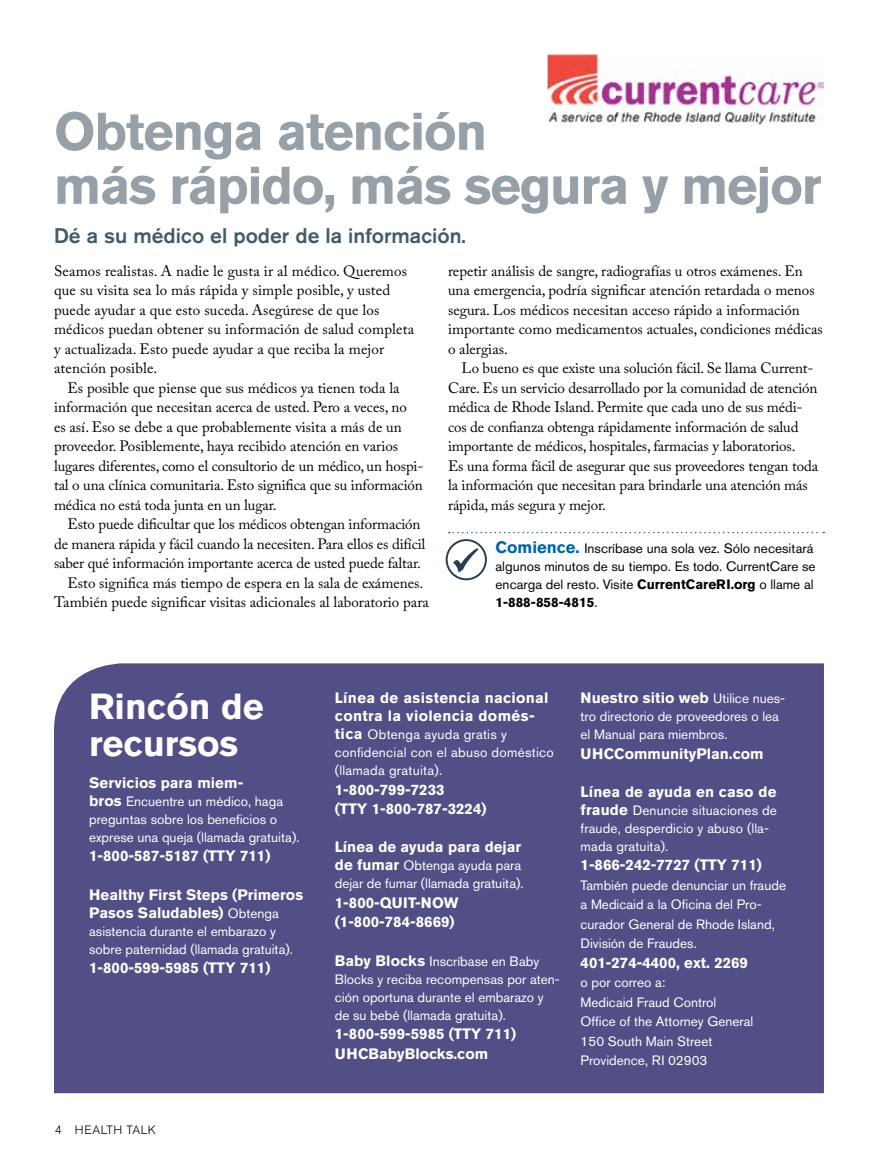
<style>
.page{position:relative;width:878px;height:1161px;background:#fff}
.page>*{position:absolute;margin:0;border:0;box-sizing:border-box;transform-origin:0 0}
.t1{font:700 52.5px/54px "Akzidenz Grotesk BE";letter-spacing:-.025em;color:#95a0a9}
.t2{font:700 36px/37.5px "Akzidenz Grotesk BE";color:#fff}
.t3{font:500 21px "Akzidenz Grotesk BE";color:#425a69}
.t4{font:15px/19.5px "Adobe Caslon Pro";color:#000}
.t5{font:700 15px/18px "Akzidenz Grotesk BE";color:#fff}
.t6{font:13.5px/18px "Akzidenz Grotesk BE";color:#fff}
.t7{font:13.5px/18px "Akzidenz Grotesk BE";color:#000}
.t8{font:13.5px/18px "Akzidenz Grotesk BE";letter-spacing:.02em;color:#fff}
.t9{font:300 12px "Akzidenz Grotesk BE";letter-spacing:.05em;color:#000}
.s1{font-weight:700;font-size:16.5px;color:#0065a4}
.s2{font-weight:700}
.s3{font-weight:700;font-size:15px}
.s4{font-weight:400;font-size:13.5px}
</style>
<div class="page">
<div style="left:54px;top:663px;width:770px;height:430px;background:#524e86"></div>
<img style="left:547px;top:54px;width:277px;height:72px">
<svg style="left:448px;top:532px;width:376px;height:1px"></svg>
<svg style="left:445px;top:539px;width:42px;height:41px"></svg>
<h1 class="t1" style="left:54px;top:105px;width:768px">Obtenga atención<br>más rápido, más segura y mejor</h1>
<h3 class="t3" style="left:54px;top:222px;width:413px">Dé a su médico el poder de la información.</h3>
<p class="t4" style="left:54px;top:261px;width:361px">Seamos realistas. A nadie le gusta ir al médico. Queremos que su visita sea lo más rápida y simple posible, y usted puede ayudar a que esto suceda. Asegúrese de que los médicos puedan obtener su información de salud completa y actualizada. Esto puede ayudar a que reciba la mejor atención posible.</p>
<p class="t4" style="left:54px;top:378px;width:371px;text-indent:14px">Es posible que piense que sus médicos ya tienen toda la información que necesitan acerca de usted. Pero a veces, no<br>es así. Eso se debe a que probablemente visita a más de un proveedor. Posiblemente, haya recibido atención en varios lugares diferentes, como el consultorio de un médico, un hospi&shy;tal o una clínica comunitaria. Esto significa que su información médica no está toda junta en un lugar.</p>
<p class="t4" style="left:54px;top:514px;width:376px;text-align:center">Esto puede dificultar que los médicos obtengan información<br>de manera rápida y fácil cuando la necesiten. Para ellos es difícil saber qué información importante acerca de usted puede faltar.<br>Esto significa más tiempo de espera en la sala de exámenes.<br>También puede significar visitas adicionales al laboratorio para</p>
<p class="t4" style="left:448px;top:261px;width:376px">repetir análisis de sangre, radiografías u otros exámenes. En una emergencia, podría significar atención retardada o menos segura. Los médicos necesitan acceso rápido a información importante como medicamentos actuales, condiciones médicas o alergias.</p>
<p class="t4" style="left:448px;top:358px;width:371px;text-indent:14px">Lo bueno es que existe una solución fácil. Se llama Current-Care. Es un servicio desarrollado por la comunidad de atención médica de Rhode Island. Permite que cada uno de sus médi&shy;cos de confianza obtenga rápidamente información de salud importante de médicos, hospitales, farmacias y laboratorios.<br>Es una forma fácil de asegurar que sus proveedores tengan toda la información que necesitan para brindarle una atención más rápida, más segura y mejor.</p>
<p class="t7" style="left:495px;top:539px;width:322px"><span class="s1">Comience.</span> Inscríbase una sola vez. Sólo necesitará algunos minutos de su tiempo. Es todo. CurrentCare se encarga del resto. Visite <span class="s2">CurrentCareRI .org</span> o llame al <span class="s2">1-888-858-4815</span>.</p>
<h2 class="t2" style="left:89px;top:688px;width:176px">Rincón de recursos</h2>
<p class="t5" style="left:89px;top:774px;width:156px">Servicios para miem-</p>
<p class="t6" style="left:89px;top:792px;width:212px"><span class="s3">bros</span> Encuentre un médico, haga preguntas sobre los beneficios o exprese una queja (llamada gratuita).</p>
<p class="t5" style="left:89px;top:847px;width:130px">1-800-587-5187 (TTY</p>
<p class="t5" style="left:240px;top:847px;width:32px">711)</p>
<p class="t5" style="left:89px;top:885px;width:215px">Healthy First Steps (Primeros<br>Pasos Saludables) <span class="s4">Obtenga</span></p>
<p class="t6" style="left:89px;top:922px;width:205px">asistencia durante el embarazo y sobre paternidad (llamada gratuita).</p>
<p class="t5" style="left:89px;top:959px;width:130px">1-800-599-5985 (TTY</p>
<p class="t5" style="left:240px;top:959px;width:32px">711)</p>
<p class="t9" style="left:55px;top:1123px;width:103px">4 HEALTH TALK</p>
<p class="t5" style="left:335px;top:689px;width:215px">Línea de asistencia nacional contra la violencia domés-</p>
<p class="t8" style="left:335px;top:725px;width:220px"><span class="s3">tica</span> Obtenga ayuda gratis y confidencial con el abuso doméstico (llamada gratuita).</p>
<p class="t5" style="left:335px;top:780px;width:111px;line-height:19.5px">1-800-799-7233 (TTY</p>
<p class="t5" style="left:372px;top:800px;width:116px">1-800-787-3224)</p>
<p class="t5" style="left:335px;top:838px;width:188px">Línea de ayuda para dejar</p>
<p class="t6" style="left:335px;top:857px;width:190px"><span class="s3">de fumar</span> Obtenga ayuda para dejar de fumar (llamada gratuita).</p>
<p class="t5" style="left:335px;top:893px;width:125px;line-height:19.5px">1-800-QUIT-NOW (1-800-784-8669)</p>
<p class="t6" style="left:335px;top:952px;width:226px"><span class="s3">Baby Blocks</span> Inscríbase en Baby Blocks y reciba recompensas por aten&shy;ción oportuna durante el embarazo y de su bebé (llamada gratuita).</p>
<p class="t5" style="left:335px;top:1025px;width:130px">1-800-599-5985 (TTY</p>
<p class="t5" style="left:486px;top:1025px;width:32px">711)</p>
<p class="t5" style="left:335px;top:1044px;width:12px">UHC</p>
<p class="t5" style="left:368px;top:1044px;width:121px">BabyBlocks.com</p>
<p class="t5" style="left:580px;top:689px;width:206px">Nuestro sitio web <span class="s4">Utilice nues-</span></p>
<p class="t6" style="left:580px;top:707px;width:200px">tro directorio de proveedores o lea el Manual para miembros.</p>
<p class="t5" style="left:580px;top:744px;width:12px">UHCC</p>
<p class="t5" style="left:624px;top:744px;width:140px">ommunityPlan.com</p>
<p class="t5" style="left:580px;top:783px;width:197px">Línea de ayuda en caso de</p>
<p class="t6" style="left:580px;top:801px;width:198px"><span class="s3">fraude</span> Denuncie situaciones de fraude, desperdicio y abuso (lla&shy;mada gratuita).</p>
<p class="t5" style="left:580px;top:856px;width:130px">1-866-242-7727 (TTY</p>
<p class="t5" style="left:731px;top:856px;width:32px">711)</p>
<p class="t6" style="left:580px;top:875px;width:207px;line-height:19.5px">También puede denunciar un fraude a Medicaid a la Oficina del Pro&shy;curador General de Rhode Island,<br>División de Fraudes.</p>
<p class="t5" style="left:580px;top:954px;width:169px">401-274-4400, ext. 2269</p>
<p class="t6" style="left:580px;top:973px;width:174px;line-height:19.5px">o por correo a:<br>Medicaid Fraud Control<br>Office of the Attorney General<br>150 South Main Street<br>Providence, RI 02903</p>
</div>
